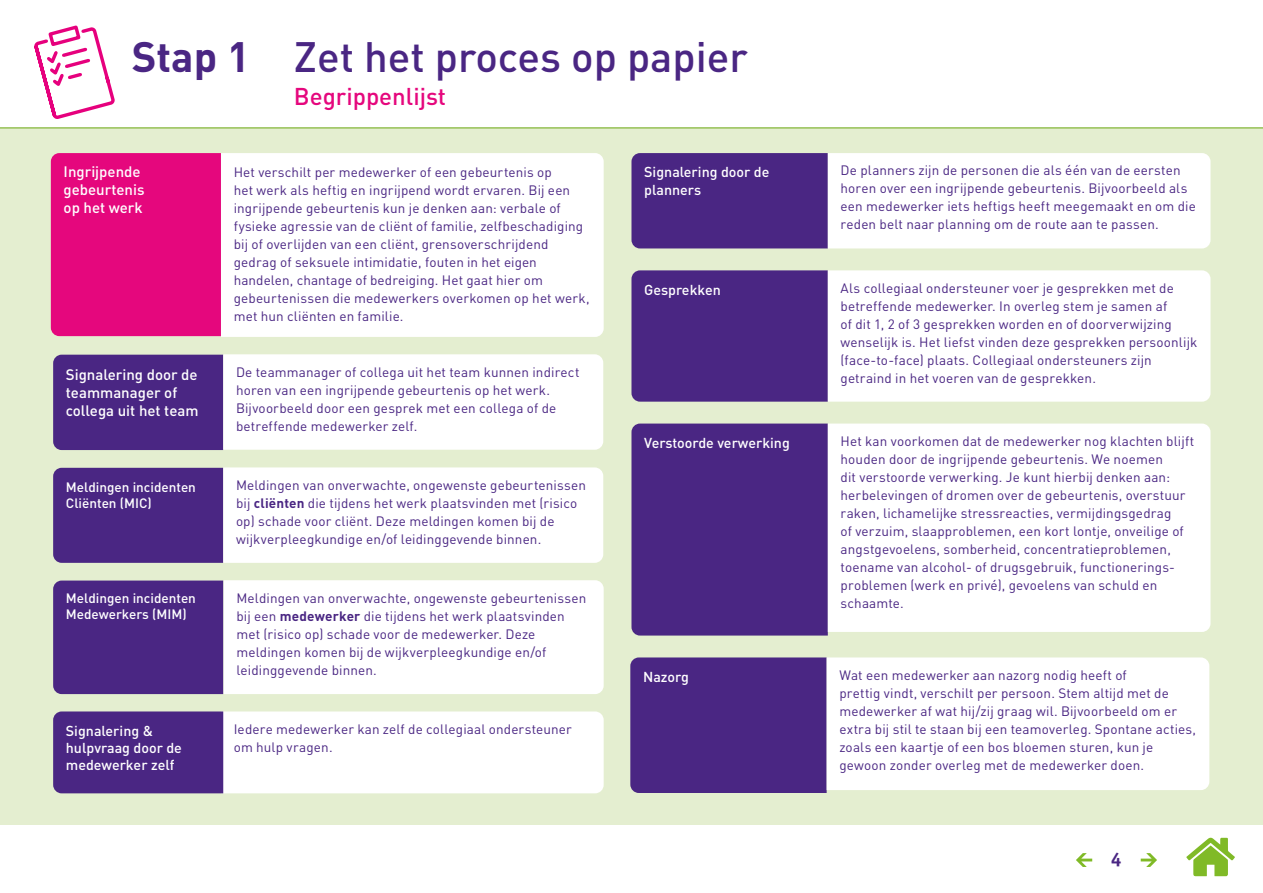
<style>
.page{position:relative;width:1263px;height:893px;background:#fff}
.page>*{position:absolute;margin:0;border:0;box-sizing:border-box;transform-origin:0 0}
.t1{font:500 42px "DINOT";color:#4a2683}
.t2{font:500 24px "DINOT";color:#e5077d}
.t3{font:700 19.5px "Officina Sans ITC Pro";color:#4a2683}
.t4{font:500 15px/18px "DINOT";color:#fff}
.t5{font:500 14.25px/17.1px "DINOT";color:#fff}
.t6{font:13.5px/18px "DINOT";letter-spacing:.01em;color:#4a2683}
.t7{font:500 13.5px/16.2px "DINOT";color:#fff}
.s1{font-weight:700}
</style>
<div class="page">
<svg style="left:1186px;top:837px;width:49px;height:39px"></svg>
<div style="left:0;top:128px;width:1263px;height:697px;background:#e4eed0"></div>
<hr style="left:0;top:128px;width:1263px;height:1px;background:#80ba27">
<svg style="left:1076px;top:853px;width:16px;height:14px"></svg>
<svg style="left:1141px;top:853px;width:16px;height:14px"></svg>
<svg style="left:34px;top:25px;width:81px;height:94px"></svg>
<svg style="left:631px;top:153px;width:579px;height:95px;background:#c1b5d4"></svg>
<div style="left:221px;top:153px;width:383px;height:184px;background:#fff"></div>
<div style="left:51px;top:153px;width:170px;height:183px;background:#e5077d"></div>
<svg style="left:53px;top:354px;width:550px;height:96px;background:#c7bcd8"></svg>
<svg style="left:53px;top:467px;width:550px;height:96px;background:#c7bcd8"></svg>
<svg style="left:53px;top:580px;width:551px;height:114px;background:#c7bcd8"></svg>
<div style="left:631px;top:270px;width:197px;height:132px;background:#4a2683"></div>
<div style="left:828px;top:270px;width:382px;height:132px;background:#fff"></div>
<div style="left:631px;top:424px;width:197px;height:212px;background:#4a2683"></div>
<div style="left:828px;top:424px;width:382px;height:208px;background:#fff"></div>
<svg style="left:53px;top:711px;width:551px;height:82px;background:#c7bcd8"></svg>
<div style="left:630px;top:657px;width:197px;height:136px;background:#4a2683"></div>
<div style="left:827px;top:657px;width:382px;height:133px;background:#fff"></div>
<h1 class="t1" style="left:132px;top:30px;width:618px"><span class="s1">Stap 1</span> Zet het proces op papier</h1>
<h2 class="t2" style="left:294px;top:81px;width:154px">Begrippenlijst</h2>
<p class="t4" style="left:64px;top:162px;width:82px">Ingrijpende gebeurtenis op het werk</p>
<p class="t6" style="left:234px;top:163px;width:357px">Het verschilt per medewerker of een gebeurtenis op<br>het werk als heftig en ingrijpend wordt ervaren. Bij een ingrijpende gebeurtenis kun je denken aan: verbale of fysieke agressie van de cliënt of familie, zelfbeschadiging bij of overlijden van een cliënt, grensoverschrijdend gedrag of seksuele intimidatie, fouten in het eigen handelen, chantage of bedreiging. Het gaat hier om gebeurtenissen die medewerkers overkomen op het werk, met hun cliënten en familie.</p>
<p class="t4" style="left:66px;top:365px;width:134px">Signalering door de teammanager of collega uit het team</p>
<p class="t6" style="left:236px;top:363px;width:345px">De teammanager of collega uit het team kunnen indirect horen van een ingrijpende gebeurtenis op het werk.<br>Bijvoorbeeld door een gesprek met een collega of de betreffende medewerker zelf.</p>
<p class="t7" style="left:66px;top:478px;width:132px">Meldingen incidenten<br>Cliënten (MIC)</p>
<p class="t6" style="left:236px;top:476px;width:351px">Meldingen van onverwachte, ongewenste gebeurtenissen bij <span class="s1">cliënten</span> die tijdens het werk plaatsvinden met (risico op) schade voor cliënt. Deze meldingen komen bij de wijkverpleegkundige en/of leidinggevende binnen.</p>
<p class="t7" style="left:66px;top:590px;width:132px">Meldingen incidenten<br>Medewerkers (MIM)</p>
<p class="t6" style="left:236px;top:588px;width:351px">Meldingen van onverwachte, ongewenste gebeurtenissen bij een <span class="s1">medewerker</span> die tijdens het werk plaatsvinden met (risico op) schade voor de medewerker. Deze meldingen komen bij de wijkverpleegkundige en/of leidinggevende binnen.</p>
<p class="t5" style="left:66px;top:722px;width:118px">Signalering &amp; hulpvraag door de medewerker zelf</p>
<p class="t6" style="left:234px;top:720px;width:340px">Iedere medewerker kan zelf de collegiaal ondersteuner om hulp vragen.</p>
<p class="t5" style="left:644px;top:163px;width:127px">Signalering door de planners</p>
<p class="t6" style="left:840px;top:161px;width:357px">De planners zijn de personen die als één van de eersten horen over een ingrijpende gebeurtenis. Bijvoorbeeld als een medewerker iets heftigs heeft meegemaakt en om die reden belt naar planning om de route aan te passen.</p>
<p class="t5" style="left:644px;top:281px;width:78px">Gesprekken</p>
<p class="t6" style="left:840px;top:279px;width:358px">Als collegiaal ondersteuner voer je gesprekken met de betreffende medewerker. In overleg stem je samen af<br>of dit 1, 2 of 3 gesprekken worden en of doorverwijzing wenselijk is. Het liefst vinden deze gesprekken persoonlijk (face-to-face) plaats. Collegiaal ondersteuners zijn getraind in het voeren van de gesprekken.</p>
<p class="t5" style="left:644px;top:434px;width:147px">Verstoorde verwerking</p>
<p class="t6" style="left:840px;top:432px;width:355px">Het kan voorkomen dat de medewerker nog klachten blijft houden door de ingrijpende gebeurtenis. We noemen<br>dit verstoorde verwerking. Je kunt hierbij denken aan: herbelevingen of dromen over de gebeurtenis, overstuur raken, lichamelijke stressreacties, vermijdingsgedrag<br>of verzuim, slaapproblemen, een kort lontje, onveilige of angstgevoelens, somberheid, concentratieproblemen, toename van alcohol- of drugsgebruik, functionerings&shy;problemen (werk en privé), gevoelens van schuld en schaamte.</p>
<p class="t5" style="left:643px;top:668px;width:47px">Nazorg</p>
<p class="t6" style="left:839px;top:666px;width:358px">Wat een medewerker aan nazorg nodig heeft of<br>prettig vindt, verschilt per persoon. Stem altijd met de medewerker af wat hij/zij graag wil. Bijvoorbeeld om er extra bij stil te staan bij een teamoverleg. Spontane acties, zoals een kaartje of een bos bloemen sturen, kun je gewoon zonder overleg met de medewerker doen.</p>
<h3 class="t3" style="left:1111px;top:847px;width:12px">4</h3>
</div>
